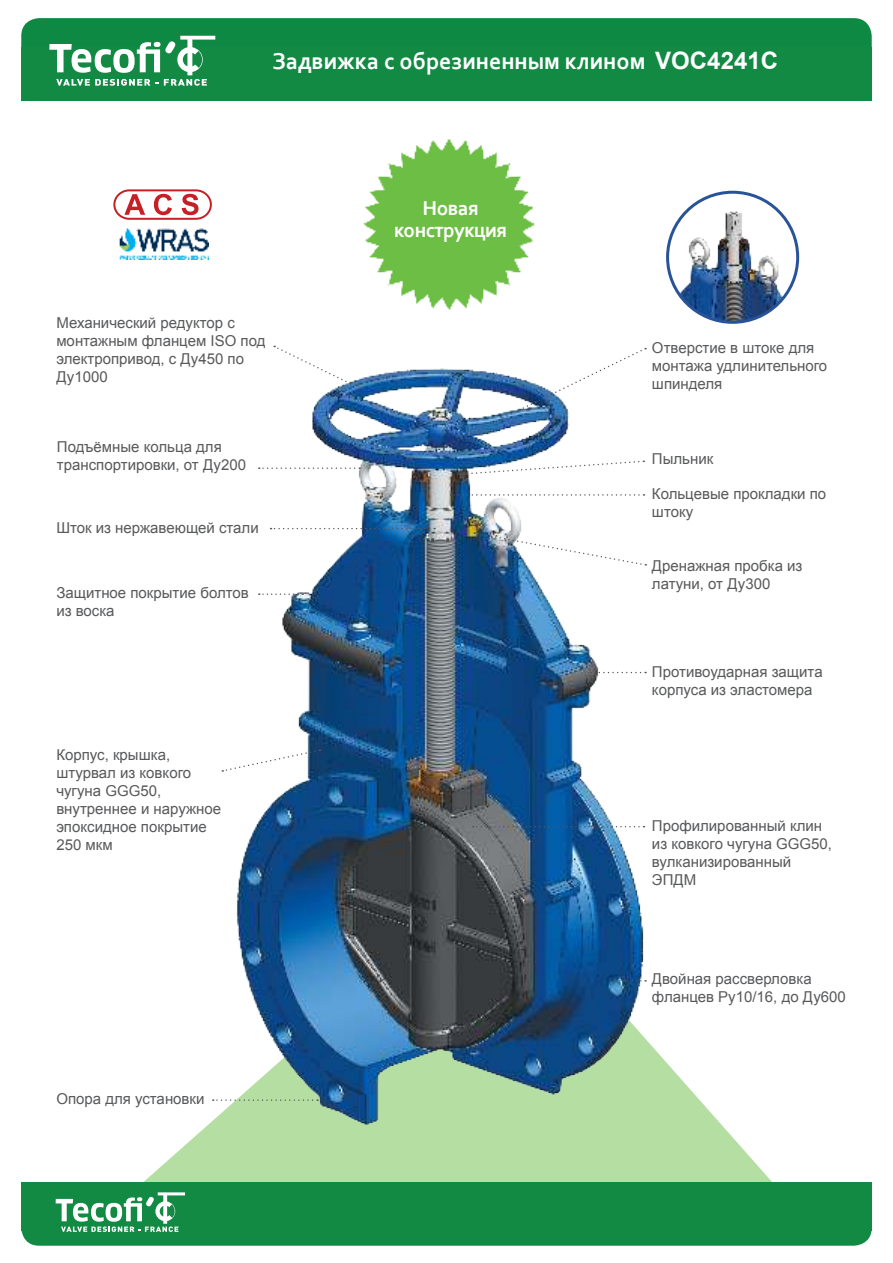
<style>
.page{position:relative;width:893px;height:1263px;background:#fff}
.page>*{position:absolute;margin:0;border:0;box-sizing:border-box;transform-origin:0 0}
.t1{font:700 24px "Corbel";color:#fff}
.t2{font:700 21px/22.5px "Corbel";letter-spacing:-.025em;color:#fff;text-align:center}
.t3{font:15px/18px "Arial";color:#58595b}
.s1{font-family:"Arial"}
</style>
<div class="page">
<div style="left:143px;top:1143px;width:629px;height:39px;background:#b5dea2"></div>
<img style="left:143px;top:205px;width:595px;height:947px">
<svg style="left:113px;top:189px;width:99px;height:31px"></svg>
<img style="left:119px;top:227px;width:89px;height:33px">
<svg style="left:473px;top:826px;width:171px;height:1px"></svg>
<svg style="left:222px;top:749px;width:98px;height:23px"></svg>
<svg style="left:259px;top:467px;width:101px;height:2px"></svg>
<svg style="left:274px;top:345px;width:77px;height:39px"></svg>
<svg style="left:271px;top:528px;width:164px;height:1px"></svg>
<svg style="left:259px;top:593px;width:44px;height:2px"></svg>
<svg style="left:213px;top:1099px;width:105px;height:2px"></svg>
<svg style="left:590px;top:672px;width:56px;height:1px"></svg>
<img style="left:474px;top:532px;width:172px;height:34px">
<img style="left:439px;top:348px;width:207px;height:102px">
<svg style="left:615px;top:980px;width:31px;height:1px"></svg>
<img style="left:362px;top:139px;width:175px;height:171px">
<img style="left:668px;top:192px;width:130px;height:130px;border-radius:65px">
<div style="left:666px;top:191px;width:133px;height:133px;border:3px solid #295399;border-radius:50%"></div>
<svg style="left:459px;top:460px;width:185px;height:16px"></svg>
<svg style="left:450px;top:494px;width:194px;height:2px"></svg>
<div style="left:21px;top:1186px;width:851px;height:60px;background:#138a44;border-radius:18px"></div>
<div style="left:21px;top:1182px;width:851px;height:48px;background:#138a44"></div>
<svg style="left:56px;top:1192px;width:129px;height:40px"></svg>
<div style="left:21px;top:18px;width:851px;height:64px;background:#0e8943;border-radius:18px"></div>
<div style="left:21px;top:48px;width:851px;height:53px;background:#138a44"></div>
<svg style="left:49px;top:36px;width:166px;height:50px"></svg>
<h1 class="t1" style="left:272px;top:46px;width:507px">Задвижка с обрезиненным клином <span class="s1">VOC4241C</span></h1>
<p class="t3" style="left:56px;top:314px;width:211px">Механический редуктор с монтажным фланцем ISO под электропривод, с Ду450 по<br>Ду1000</p>
<p class="t3" style="left:57px;top:438px;width:191px">Подъёмные кольца для транспортировки, от Ду200</p>
<p class="t3" style="left:56px;top:519px;width:204px">Шток из нержавеющей стали</p>
<p class="t3" style="left:56px;top:584px;width:194px">Защитное покрытие болтов из воска</p>
<p class="t3" style="left:56px;top:746px;width:166px">Корпус, крышка, штурвал из ковкого чугуна GGG50, внутреннее и наружное эпоксидное покрытие<br>250 мкм</p>
<p class="t3" style="left:56px;top:1090px;width:150px">Опора для установки</p>
<h2 class="t2" style="left:394px;top:196px;width:115px">Новая конструкция</h2>
<p class="t3" style="left:652px;top:339px;width:177px">Отверстие в штоке для монтажа удлинительного шпинделя</p>
<p class="t3" style="left:652px;top:450px;width:63px">Пыльник</p>
<p class="t3" style="left:652px;top:484px;width:176px">Кольцевые прокладки по штоку</p>
<p class="t3" style="left:652px;top:557px;width:152px">Дренажная пробка из латуни, от Ду300</p>
<p class="t3" style="left:652px;top:662px;width:172px">Противоударная защита корпуса из эластомера</p>
<p class="t3" style="left:652px;top:817px;width:182px">Профилированный клин из ковкого чугуна GGG50, вулканизированный<br>ЭПДМ</p>
<p class="t3" style="left:652px;top:970px;width:195px">Двойная рассверловка фланцев Ру10/16, до Ду600</p>
</div>
